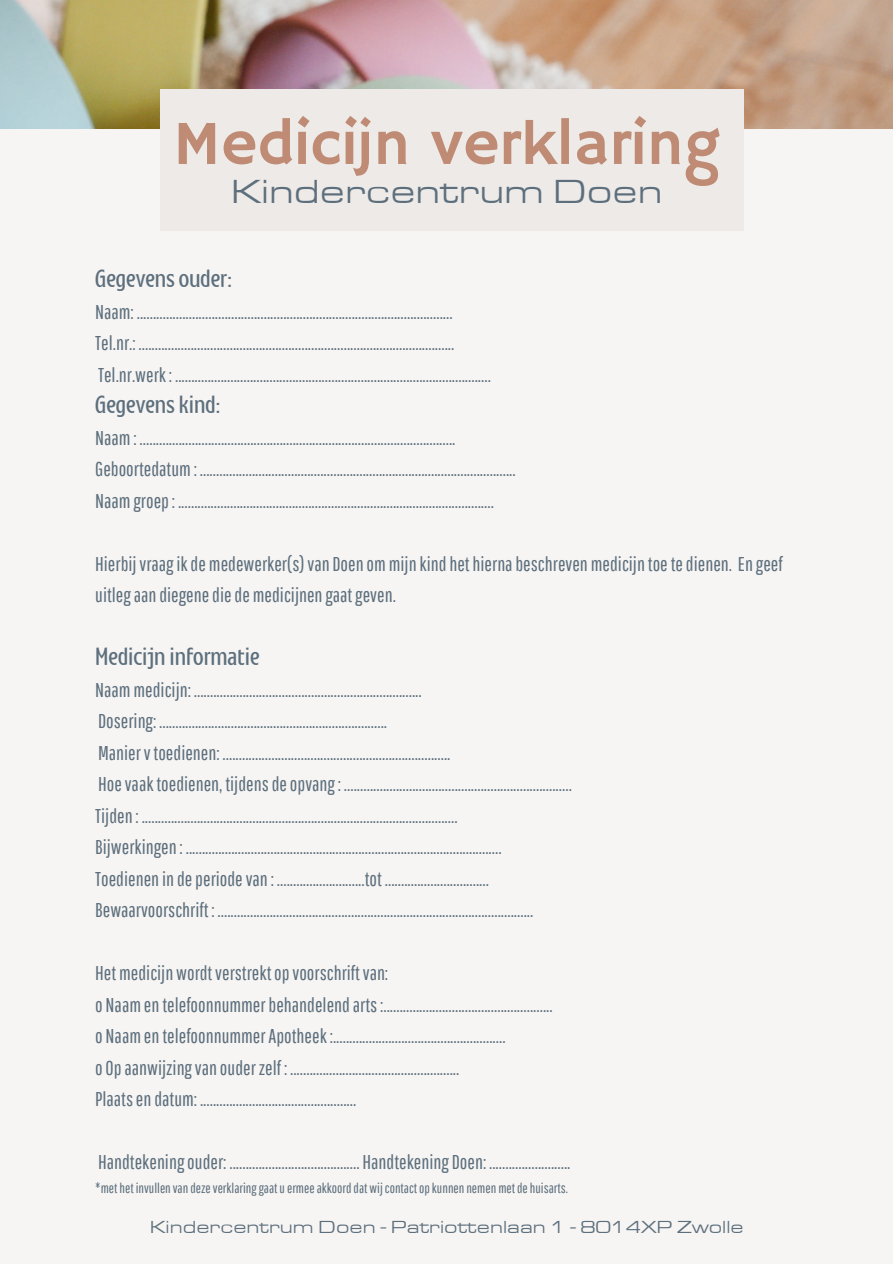
<style>
.page{position:relative;width:893px;height:1264px;background:#fff}
.page>*{position:absolute;margin:0;border:0;box-sizing:border-box;transform-origin:0 0}
.t1{font:63px "Hammersmith One";color:#bf8b75}
.t2{font:34.35px "Eurostile Extended";color:#5d6f7d}
.t3{font:19.95px/31.5px "Pathway Gothic One";color:#5d6f7d}
.t4{font:19.95px "Montagna LTD";color:#5d6f7d}
.t5{font:18px "Eurostile Extended";color:#5d6f7d}
.t6{font:13.95px "Pathway Gothic One";color:#5d6f7d}
</style>
<div class="page">
<div style="left:0;top:0;width:892px;height:1263px;background:#f6f5f3"></div>
<img style="left:0;top:0;width:892px;height:128px">
<div style="left:161px;top:89px;width:582px;height:142px;background:#edeae7"></div>
<p class="t1" style="left:173px;top:107px;width:548px">Medicijn verklaring</p>
<p class="t2" style="left:231px;top:173px;width:433px">Kindercentrum Doen</p>
<p class="t4" style="left:95px;top:269px;width:138px">Gegevens ouder:</p>
<p class="t3" style="left:95px;top:295px;width:359px">Naam: .................................................................................................</p>
<p class="t3" style="left:95px;top:327px;width:361px">Tel.nr.: .................................................................................................</p>
<p class="t3" style="left:98px;top:358px;width:394px">Tel.nr.werk: .................................................................................................</p>
<p class="t4" style="left:95px;top:395px;width:127px">Gegevens kind:</p>
<p class="t3" style="left:95px;top:421px;width:362px">Naam: .................................................................................................</p>
<p class="t3" style="left:95px;top:453px;width:422px">Geboortedatum: .................................................................................................</p>
<p class="t3" style="left:95px;top:484px;width:400px">Naamgroep: .................................................................................................</p>
<p class="t3" style="left:95px;top:547px;width:689px">Hierbijvraagikdemedewerker(s)van Doenommijnkindhethiernabeschrevenmedicijntoetedienen. Engeef uitlegaandiegenediedemedicijnengaatgeven.</p>
<p class="t4" style="left:95px;top:647px;width:166px">Medicijn informatie</p>
<p class="t3" style="left:95px;top:673px;width:328px">Naammedicijn: ......................................................................</p>
<p class="t3" style="left:98px;top:705px;width:290px">Dosering: ......................................................................</p>
<p class="t3" style="left:98px;top:736px;width:354px">Maniervtoedienen: ......................................................................</p>
<p class="t3" style="left:98px;top:768px;width:475px">Hoevaaktoedienen, tijdensdeopvang: ......................................................................</p>
<p class="t3" style="left:95px;top:799px;width:364px">Tijden: .................................................................................................</p>
<p class="t3" style="left:95px;top:831px;width:408px">Bijwerkingen: .................................................................................................</p>
<p class="t3" style="left:95px;top:862px;width:395px">Toedienenindeperiodevan: ...........................tot ................................</p>
<p class="t3" style="left:95px;top:894px;width:440px">Bewaarvoorschrift : .................................................................................................</p>
<p class="t3" style="left:95px;top:957px;width:294px">Hetmedicijn wordtverstrektopvoorschriftvan:</p>
<p class="t3" style="left:95px;top:988px;width:459px">o Naamentelefoonnummerbehandelendarts:....................................................</p>
<p class="t3" style="left:95px;top:1020px;width:412px">o NaamentelefoonnummerApotheek:.....................................................</p>
<p class="t3" style="left:95px;top:1051px;width:366px">o Opaanwijzingvanouderzelf : ....................................................</p>
<p class="t3" style="left:95px;top:1083px;width:262px">Plaatsendatum: ................................................</p>
<p class="t3" style="left:98px;top:1146px;width:474px">Handtekeningouder: ........................................ Handtekening Doen: .........................</p>
<p class="t6" style="left:95px;top:1179px;width:474px">*methet invullenvandezeverklaringgaatuermeeakkoorddat wijcontactopkunnennemenmetdehuisarts.</p>
<p class="t5" style="left:150px;top:1217px;width:595px">Kindercentrum Doen - Patriottenlaan 1 - 8014XP Zwolle</p>
</div>
